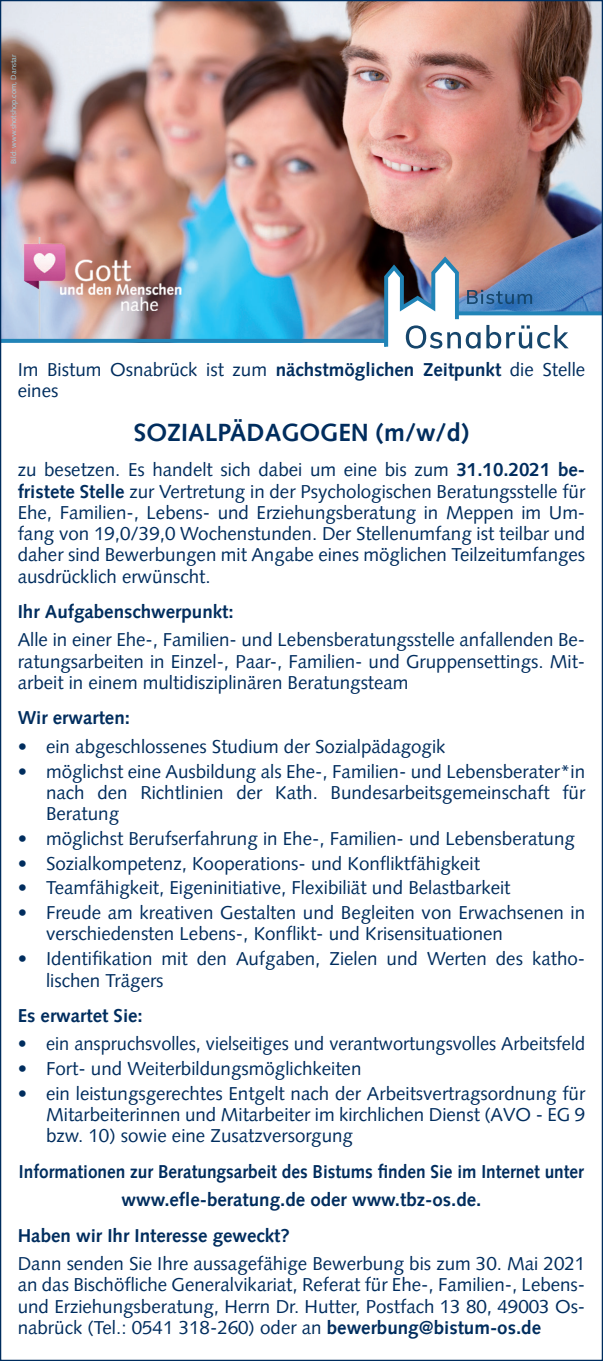
<style>
.page{position:relative;width:603px;height:1361px;background:#fff}
.page>*{position:absolute;margin:0;border:0;box-sizing:border-box;transform-origin:0 0}
.t1{font:700 25px "Syntax LT Pro";color:#002d5e}
.t2{font:18.75px/21.2px "Syntax LT Pro";color:#002d5e;text-align:justify}
.t3{font:700 18.75px "Syntax LT Pro";color:#002d5e}
.t4{font:700 18.75px "Syntax LT Pro";color:#002d5e;scale:.92 1}
.t5{font:7.5px "Syntax LT Pro";color:#a1d4e2}
.s1{font-weight:700}
</style>
<div class="page">
<img style="left:2px;top:2px;width:598px;height:254px">
<img style="left:10px;top:237px;width:223px;height:19px">
<img style="left:2px;top:256px;width:598px;height:91px">
<svg style="left:385px;top:261px;width:215px;height:88px"></svg>
<p class="t5" style="left:9px;top:153px;width:111px;rotate:-90deg">Bild: www.shotshop.com, Danstar</p>
<p class="t2" style="left:18px;top:358px;width:568px">Im Bistum Osnabrück ist zum <span class="s1">nächstmöglichen Zeitpunkt</span> die Stelle eines</p>
<p class="t1" style="left:134px;top:417px;width:336px">SOZIALPÄDAGOGEN (m/w/d)</p>
<p class="t2" style="left:18px;top:459px;width:568px">zu besetzen. Es handelt sich dabei um eine bis zum <span class="s1">31.10.2021 be&shy;fristete Stelle</span> zur Vertretung in der Psychologischen Beratungsstelle für Ehe, Familien-, Lebens- und Erziehungsberatung in Meppen im Um&shy;fang von 19,0/39,0 Wochenstunden. Der Stellenumfang ist teilbar und daher sind Bewerbungen mit Angabe eines möglichen Teilzeitumfanges ausdrücklich erwünscht.</p>
<p class="t3" style="left:18px;top:600px;width:217px">Ihr Aufgabenschwerpunkt:</p>
<p class="t2" style="left:18px;top:629px;width:568px">Alle in einer Ehe-, Familien- und Lebensberatungsstelle anfallenden Be&shy;ratungsarbeiten in Einzel-, Paar-, Familien- und Gruppensettings. Mit&shy;arbeit in einem multidisziplinären Beratungsteam</p>
<p class="t3" style="left:18px;top:707px;width:114px">Wir erwarten:</p>
<p class="t2" style="left:18px;top:735px;width:429px">• ein abgeschlossenes Studium der Sozialpädagogik</p>
<p class="t2" style="left:46px;top:760px;width:540px;text-indent:-28px">• möglichst eine Ausbildung als Ehe-, Familien- und Lebensberater*in nach den Richtlinien der Kath. Bundesarbeitsgemeinschaft für Beratung</p>
<p class="t2" style="left:18px;top:828px;width:558px">• möglichst Berufserfahrung in Ehe-, Familien- und Lebensberatung</p>
<p class="t2" style="left:18px;top:852px;width:463px">• Sozialkompetenz, Kooperations- und Konfliktfähigkeit</p>
<p class="t2" style="left:18px;top:877px;width:494px">• Teamfähigkeit, Eigeninitiative, Flexibiliät und Belastbarkeit</p>
<p class="t2" style="left:46px;top:902px;width:540px;text-indent:-28px">• Freude am kreativen Gestalten und Begleiten von Erwachsenen in verschiedensten Lebens-, Konflikt- und Krisensituationen</p>
<p class="t2" style="left:46px;top:948px;width:540px;text-indent:-28px">• Identifikation mit den Aufgaben, Zielen und Werten des katho&shy;lischen Trägers</p>
<p class="t3" style="left:18px;top:1004px;width:126px">Es erwartet Sie:</p>
<p class="t2" style="left:18px;top:1033px;width:568px">• ein anspruchsvolles, vielseitiges und verantwortungsvolles Arbeitsfeld</p>
<p class="t2" style="left:18px;top:1058px;width:345px">• Fort- und Weiterbildungsmöglichkeiten</p>
<p class="t2" style="left:46px;top:1083px;width:540px;text-indent:-28px">• ein leistungsgerechtes Entgelt nach der Arbeitsvertragsordnung für Mitarbeiterinnen und Mitarbeiter im kirchlichen Dienst (AVO - EG 9 bzw. 10) sowie eine Zusatzversorgung</p>
<p class="t4" style="left:19px;top:1160px;width:615px">Informationen zur Beratungsarbeit des Bistums finden Sie im Internet unter</p>
<p class="t3" style="left:121px;top:1188px;width:361px">www.efle-beratung.de oder www.tbz-os.de.</p>
<p class="t3" style="left:18px;top:1224px;width:273px">Haben wir Ihr Interesse geweckt?</p>
<p class="t2" style="left:18px;top:1253px;width:568px">Dann senden Sie Ihre aussagefähige Bewerbung bis zum 30. Mai 2021 an das Bischöfliche Generalvikariat, Referat für Ehe-, Familien-, Lebens&shy;und Erziehungsberatung, Herrn Dr. Hutter, Postfach 13 80, 49003 Os&shy;nabrück (Tel.: 0541 318-260) oder an <span class="s1">bewerbung@bistum-os.de</span></p>
</div>
